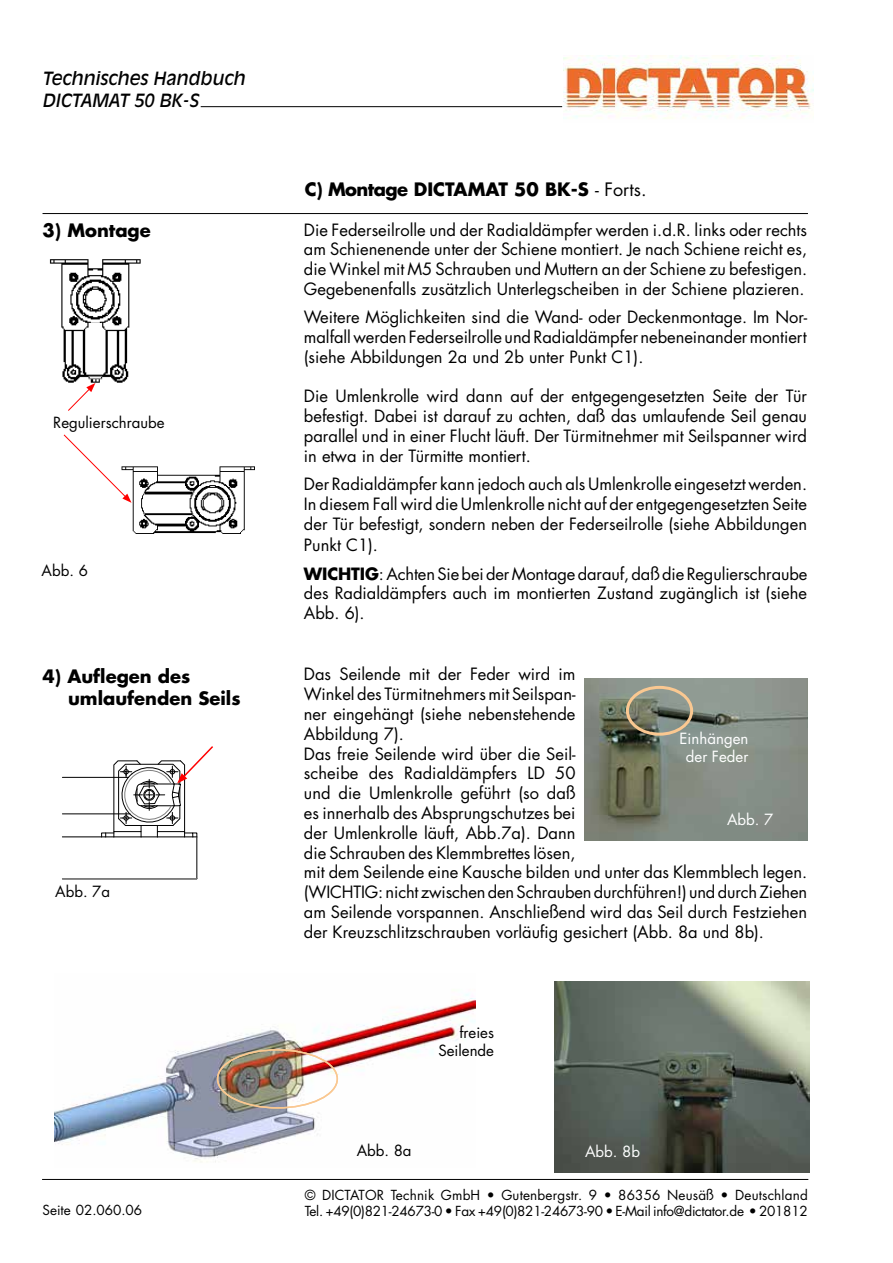
<style>
.page{position:relative;width:893px;height:1263px;background:#fff}
.page>*{position:absolute;margin:0;border:0;box-sizing:border-box;transform-origin:0 0}
.t1{font:700 18px/21.6px "Futura Std";color:#000}
.t2{font:italic 18px/21.6px "Antique Olive Std";color:#000}
.t3{font:700 18px "Futura Std";letter-spacing:-.03em;color:#000}
.t4{font:16.5px/19.8px "Futura Std";color:#000;text-align:justify}
.t5{font:15px/18px "Futura Std";color:#000;text-align:right}
.t6{font:15px/18px "Futura Std";color:#fff;text-align:center}
.t7{font:13.5px "Futura Std";letter-spacing:-.005em;color:#000}
.s1{font-weight:400}
.s2{font-weight:700}
</style>
<div class="page">
<hr style="left:42px;top:1179px;width:766px;height:1px;background:#000">
<img style="left:563px;top:56px;width:250px;height:63px">
<hr style="left:43px;top:213px;width:765px;height:1px;background:#000">
<hr style="left:201px;top:106px;width:361px;height:1px;background:#000">
<img style="left:555px;top:981px;width:254px;height:191px">
<img style="left:49px;top:259px;width:92px;height:125px">
<img style="left:132px;top:466px;width:123px;height:68px">
<img style="left:584px;top:678px;width:224px;height:162px">
<img style="left:54px;top:993px;width:422px;height:169px">
<svg style="left:62px;top:746px;width:151px;height:133px"></svg>
<svg style="left:67px;top:383px;width:28px;height:28px"></svg>
<svg style="left:63px;top:434px;width:69px;height:69px"></svg>
<div style="left:217px;top:1049px;width:121px;height:60px;border:2px solid #fac891;border-radius:50%"></div>
<div style="left:626px;top:686px;width:67px;height:50px;border:3px solid #fac891;border-radius:50%"></div>
<p class="t2" style="left:43px;top:68px;width:204px">Technisches Handbuch<br>DICTAMAT 50 BK-S</p>
<p class="t3" style="left:305px;top:177px;width:343px">C) Montage DICTAMAT 50 BK-S <span class="s1">- Forts.</span></p>
<p class="t1" style="left:43px;top:220px;width:110px">3) Montage</p>
<p class="t4" style="left:304px;top:220px;width:505px">Die Federseilrolle und der Radialdämpfer werden i.d.R. links oder rechts am Schienenende unter der Schiene montiert. Je nach Schiene reicht es, die Winkel mit M5 Schrauben und Muttern an der Schiene zu befestigen.<br>Gegebenenfalls zusätzlich Unterlegscheiben in der Schiene plazieren.</p>
<p class="t4" style="left:304px;top:307px;width:505px">Weitere Möglichkeiten sind die Wand- oder Deckenmontage. Im Nor&shy;malfall werden Federseilrolle und Radialdämpfer nebeneinander montiert (siehe Abbildungen 2a und 2b unter Punkt C1).</p>
<p class="t4" style="left:304px;top:387px;width:505px">Die Umlenkrolle wird dann auf der entgegengesetzten Seite der Tür befestigt. Dabei ist darauf zu achten, daß das umlaufende Seil genau parallel und in einer Flucht läuft. Der Türmitnehmer mit Seilspanner wird in etwa in der Türmitte montiert.</p>
<p class="t4" style="left:304px;top:474px;width:505px">Der Radialdämpfer kann jedoch auch als Umlenkrolle eingesetzt werden.<br>In diesem Fall wird die Umlenkrolle nicht auf der entgegengesetzten Seite der Tür befestigt, sondern neben der Federseilrolle (siehe Abbildungen</p>
<p class="t4" style="left:304px;top:531px;width:505px;line-height:28.3px">Punkt C1).<br><span class="s2">WICHTIG</span>: Achten Sie bei der Montage darauf, daß die Regulierschraube</p>
<p class="t4" style="left:304px;top:584px;width:505px">des Radialdämpfers auch im montierten Zustand zugänglich ist (siehe<br>Abb. 6).</p>
<p class="t5" style="left:53px;top:413px;width:113px">Regulierschraube</p>
<p class="t5" style="left:42px;top:561px;width:48px">Abb. 6</p>
<p class="t1" style="left:68px;top:665px;width:174px;text-indent:-26px">4) Auflegen des umlaufenden Seils</p>
<p class="t5" style="left:55px;top:882px;width:56px">Abb. 7a</p>
<p class="t4" style="left:304px;top:665px;width:505px;text-align:left">Das Seilende mit der Feder wird im<br>Winkel des Türmitnehmers mit Seilspan-<br>ner eingehängt (siehe nebenstehende<br>Abbildung 7).<br>Das freie Seilende wird über die Seil-<br>scheibe des Radialdämpfers LD 50<br>und die Umlenkrolle geführt (so daß<br>es innerhalb des Absprungschutzes bei<br>der Umlenkrolle läuft, Abb.7a). Dann<br>die Schrauben des Klemmbrettes lösen,<br>mit dem Seilende eine Kausche bilden und unter das Klemmblech legen. (WICHTIG: nicht zwischen den Schrauben durchführen!) und durch Ziehen am Seilende vorspannen. Anschließend wird das Seil durch Festziehen der Kreuzschlitzschrauben vorläufig gesichert (Abb. 8a und 8b).</p>
<p class="t6" style="left:680px;top:729px;width:70px">Einhängen der Feder</p>
<p class="t6" style="left:727px;top:811px;width:48px">Abb. 7</p>
<p class="t5" style="left:438px;top:1024px;width:57px">freies<br>Seilende</p>
<p class="t5" style="left:357px;top:1142px;width:56px">Abb. 8a</p>
<p class="t6" style="left:585px;top:1143px;width:56px">Abb. 8b</p>
<p class="t7" style="left:305px;top:1186px;width:505px">© DICTATOR Technik GmbH • Gutenbergstr. 9 • 86356 Neusäß • Deutschland</p>
<p class="t7" style="left:43px;top:1201px;width:101px">Seite 02.060.06</p>
<p class="t7" style="left:305px;top:1202px;width:504px">Tel. +49(0)821-24673-0 • Fax +49(0)821-24673-90 • E-Mail info@dictator.de • 201812</p>
</div>
